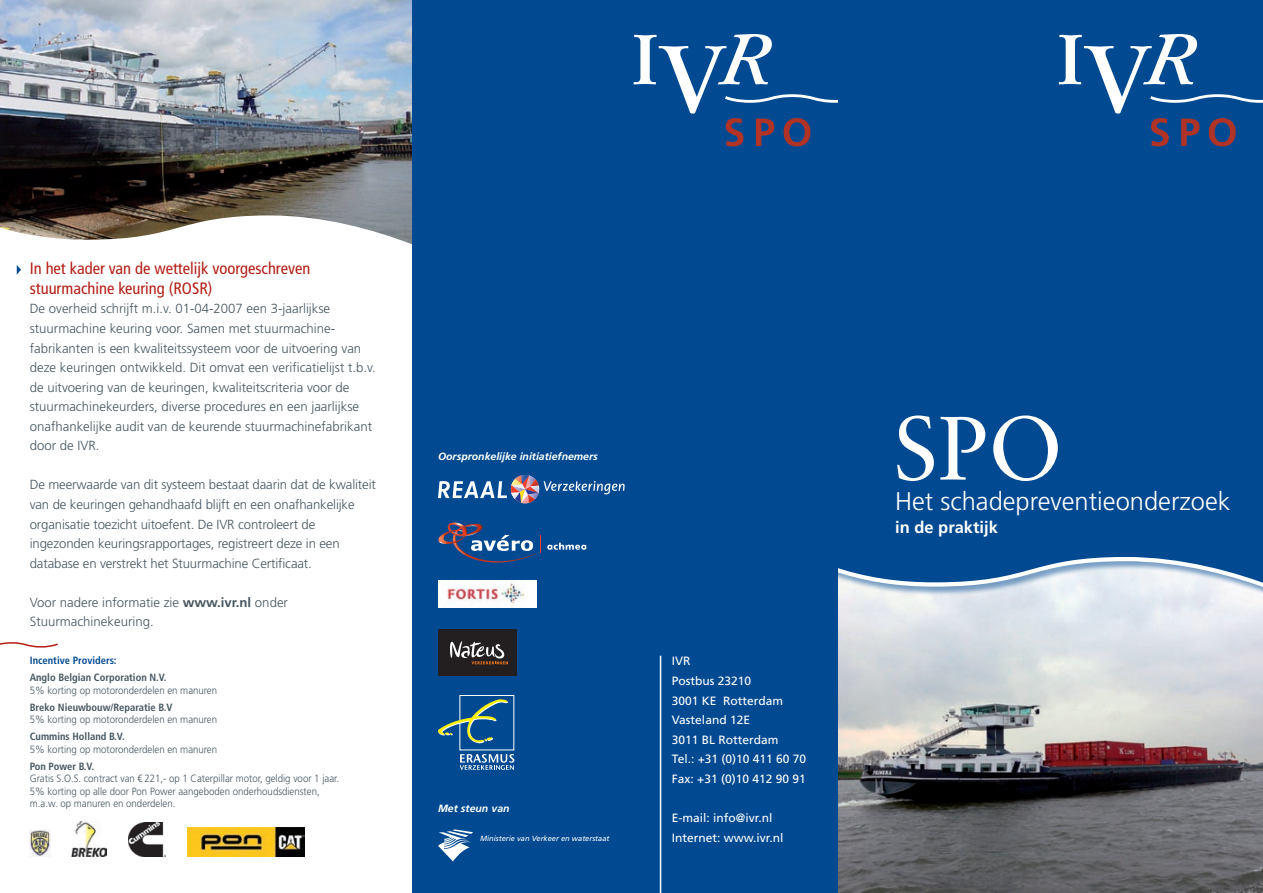
<style>
.page{position:relative;width:1263px;height:893px;background:#fff}
.page>*{position:absolute;margin:0;border:0;box-sizing:border-box;transform-origin:0 0}
.t1{font:90px "Sabon";color:#fff}
.t2{font:300 25.5px "Frutiger";color:#fff}
.t3{font:condensed 16.5px/19.5px "Frutiger";color:#b41e16}
.t4{font:700 16.5px "Frutiger";color:#fff}
.t5{font:300 13.2px/19.5px "Frutiger";color:#45555f}
.t6{font:12px/19.5px "Frutiger";color:#fff}
.t7{font:300 10.5px/12.6px "Frutiger";color:#45555f;scale:.92 1}
.t8{font:700 condensed 10.5px "Frutiger";color:#45555f}
.t9{font:italic 700 10.5px "Frutiger";color:#fff}
.t10{font:700 condensed 10.5px "Frutiger";color:#014991}
.t11{font:italic 7.5px "Frutiger";color:#fff}
.s1{font-weight:700}
.s2{font-weight:700;font-stretch:condensed}
.s3{font-family:"KPN Sans"}
</style>
<div class="page">
<div style="left:838px;top:0;width:425px;height:893px;background:#014991"></div>
<img style="left:838px;top:607px;width:425px;height:286px">
<div style="left:829px;top:175px;width:434px;height:432px;background:#014991;opacity:.5"></div>
<img style="left:0;top:0;width:412px;height:215px">
<svg style="left:0;top:215px;width:412px;height:60px"></svg>
<svg style="left:1059px;top:34px;width:204px;height:112px"></svg>
<svg style="left:838px;top:175px;width:425px;height:412px"></svg>
<div style="left:412px;top:0;width:426px;height:893px;background:#014991"></div>
<hr style="left:660px;top:656px;width:1px;height:237px;background:#fff">
<img style="left:30px;top:829px;width:21px;height:28px">
<img style="left:71px;top:821px;width:35px;height:36px">
<img style="left:129px;top:823px;width:37px;height:34px">
<img style="left:187px;top:827px;width:118px;height:30px">
<svg style="left:634px;top:34px;width:204px;height:112px"></svg>
<svg style="left:0;top:642px;width:58px;height:6px"></svg>
<svg style="left:17px;top:265px;width:4px;height:10px"></svg>
<svg style="left:438px;top:829px;width:35px;height:32px"></svg>
<svg style="left:438px;top:475px;width:187px;height:28px"></svg>
<img style="left:438px;top:581px;width:98px;height:27px">
<div style="left:459px;top:695px;width:55px;height:55px;border:1px solid #fff"></div>
<svg style="left:438px;top:699px;width:70px;height:44px"></svg>
<svg style="left:460px;top:754px;width:54px;height:16px"></svg>
<div style="left:438px;top:629px;width:79px;height:47px;background:#231f20"></div>
<svg style="left:450px;top:641px;width:58px;height:23px"></svg>
<svg style="left:547px;top:543px;width:39px;height:7px"></svg>
<svg style="left:438px;top:522px;width:103px;height:41px"></svg>
<p class="t3" style="left:30px;top:259px;width:282px">In het kader van de wettelijk voorgeschreven stuurmachine keuring (ROSR)</p>
<p class="t5" style="left:30px;top:299px;width:347px">De overheid schrijft m.i.v. 01-04-2007 een 3-jaarlijkse stuurmachine keuring voor. Samen met stuurmachine&shy;fabrikanten is een kwaliteitssysteem voor de uitvoering van deze keuringen ontwikkeld. Dit omvat een verificatielijst t.b.v. de uitvoering van de keuringen, kwaliteitscriteria voor de stuurmachinekeurders, diverse procedures en een jaarlijkse onafhankelijke audit van de keurende stuurmachinefabrikant door de IVR.</p>
<p class="t5" style="left:30px;top:475px;width:348px">De meerwaarde van dit systeem bestaat daarin dat de kwaliteit van de keuringen gehandhaafd blijft en een onafhankelijke organisatie toezicht uitoefent. De IVR controleert de ingezonden keuringsrapportages, registreert deze in een database en verstrekt het Stuurmachine Certificaat.</p>
<p class="t5" style="left:30px;top:593px;width:260px">Voor nadere informatie zie <span class="s1">www.ivr.nl</span> onder<br>Stuurmachinekeuring.</p>
<p class="t10" style="left:30px;top:654px;width:88px">Incentive Providers:</p>
<p class="t8" style="left:30px;top:671px;width:138px">Anglo Belgian Corporation N.V.</p>
<p class="t7" style="left:30px;top:684px;width:205px">5% korting op motoronderdelen en manuren</p>
<p class="t8" style="left:30px;top:701px;width:144px">Breko Nieuwbouw/Reparatie B.V</p>
<p class="t7" style="left:30px;top:713px;width:205px">5% korting op motoronderdelen en manuren</p>
<p class="t8" style="left:30px;top:730px;width:96px">Cummins Holland B.V.</p>
<p class="t7" style="left:30px;top:743px;width:205px">5% korting op motoronderdelen en manuren</p>
<p class="t7" style="left:30px;top:760px;width:338px"><span class="s2">Pon Power B.V.<br></span>Gratis S.O.S. contract van <span class="s3">€</span>221,- op 1 Caterpillar motor, geldig voor 1 jaar.<br>5% korting op alle door Pon Power aangeboden onderhoudsdiensten, m.a.w. op manuren en onderdelen.</p>
<p class="t9" style="left:438px;top:450px;width:161px">Oorspronkelijke initiatiefnemers</p>
<p class="t9" style="left:438px;top:802px;width:73px">Met steun van</p>
<p class="t11" style="left:480px;top:834px;width:131px">Ministerie van Verkeer en waterstaat</p>
<p class="t6" style="left:672px;top:652px;width:136px">IVR<br>Postbus 23210<br>3001 KE Rotterdam<br>Vasteland 12E<br>3011 BL Rotterdam<br>Tel.: +31 (0)10 411 60 70<br>Fax: +31 (0)10 412 90 91</p>
<p class="t6" style="left:672px;top:808px;width:113px">E-mail: info@ivr.nl<br>Internet: www.ivr.nl</p>
<h1 class="t1" style="left:893px;top:395px;width:172px">SPO</h1>
<h2 class="t2" style="left:895px;top:487px;width:337px">Het schadepreventieonderzoek</h2>
<p class="t4" style="left:895px;top:517px;width:104px">in de praktijk</p>
</div>
